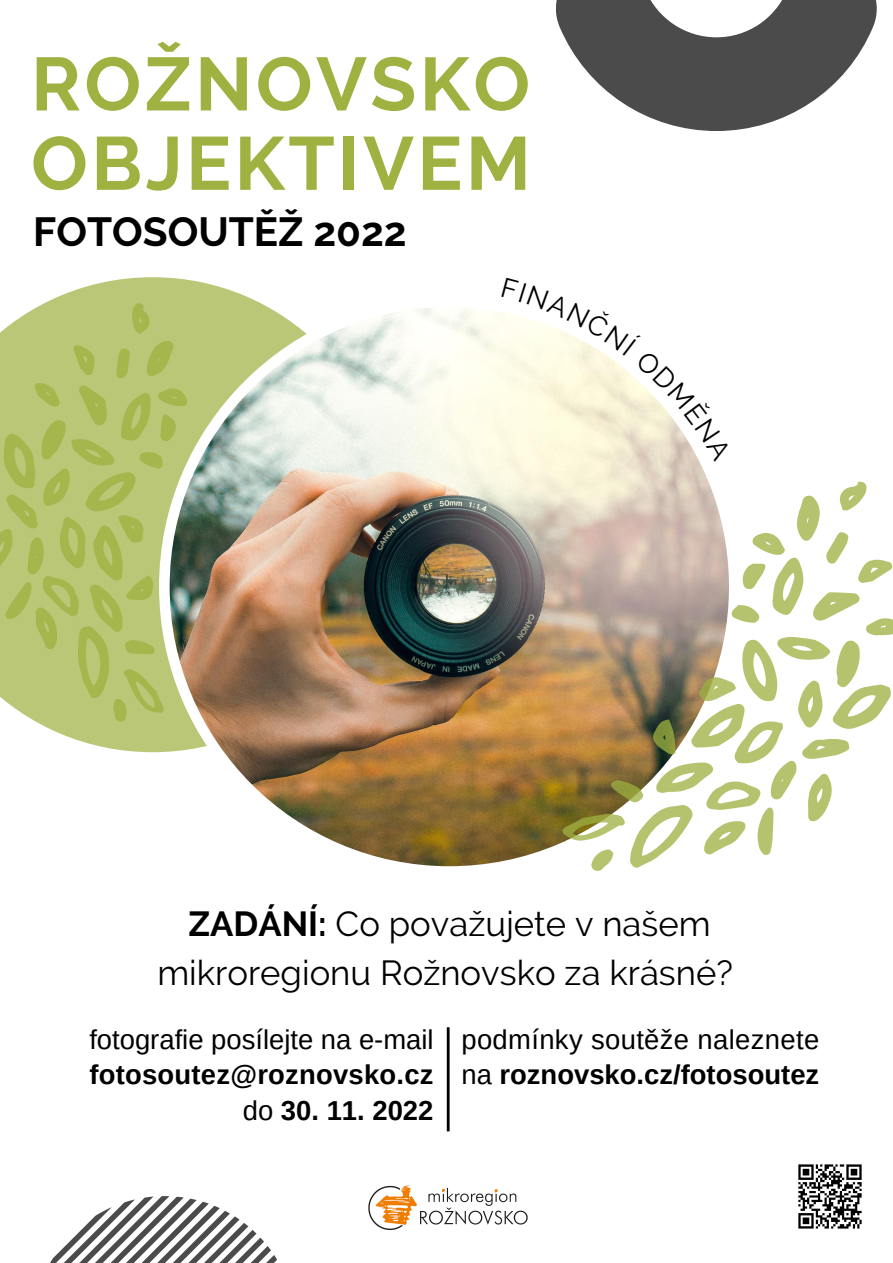
<style>
.page{position:relative;width:893px;height:1263px;background:#fff}
.page>*{position:absolute;margin:0;border:0;box-sizing:border-box;transform-origin:0 0}
.t1{font:700 75px/79.3px "Raleway";letter-spacing:.045em;color:#9fb140}
.t2{font:700 40.5px "Raleway";color:#000}
.t3{font:34.72px/48.4px "Raleway";color:#000;text-align:center}
.t4{font:700 27.38px "Arimo";color:#000}
.t5{font:27.38px "Arimo";letter-spacing:.005em;color:#000}
.s1{font-weight:700}
.s2{font-weight:400}
</style>
<div class="page">
<svg style="left:556px;top:0;width:321px;height:131px"></svg>
<svg style="left:38px;top:277px;width:207px;height:475px;fill:#bac776"></svg>
<img style="left:159px;top:296px;width:548px;height:571px">
<svg style="left:560px;top:478px;width:333px;height:393px"></svg>
<svg style="left:50px;top:1196px;width:227px;height:67px"></svg>
<img style="left:368px;top:1185px;width:160px;height:45px">
<hr style="left:447px;top:1027px;width:2px;height:104px;background:#000">
<svg style="left:0;top:301px;width:192px;height:422px;background:#b5c272"></svg>
<img style="left:798px;top:1164px;width:64px;height:65px">
<svg style="left:501px;top:296px;width:206px;height:166px"></svg>
<h1 class="t1" style="left:31px;top:44px;width:501px">ROŽNOVSKO<br>OBJEKTIVEM</h1>
<h2 class="t2" style="left:33px;top:208px;width:375px">FOTOSOUTĚŽ 2022</h2>
<p class="t3" style="left:157px;top:900px;width:577px"><span class="s1">ZADÁNÍ:</span> Co považujete v našem mikroregionu Rožnovsko za krásné?</p>
<p class="t5" style="left:461px;top:1024px;width:359px">podmínky soutěže naleznete</p>
<p class="t5" style="left:89px;top:1024px;width:346px">fotografie posílejte na e-mail</p>
<p class="t4" style="left:89px;top:1059px;width:731px">fotosoutez@roznovsko.cz <span class="s2">na</span> roznovsko.cz/fotosoutez</p>
<p class="t4" style="left:243px;top:1095px;width:192px"><span class="s2">do</span> 30. 11. 2022</p>
</div>
